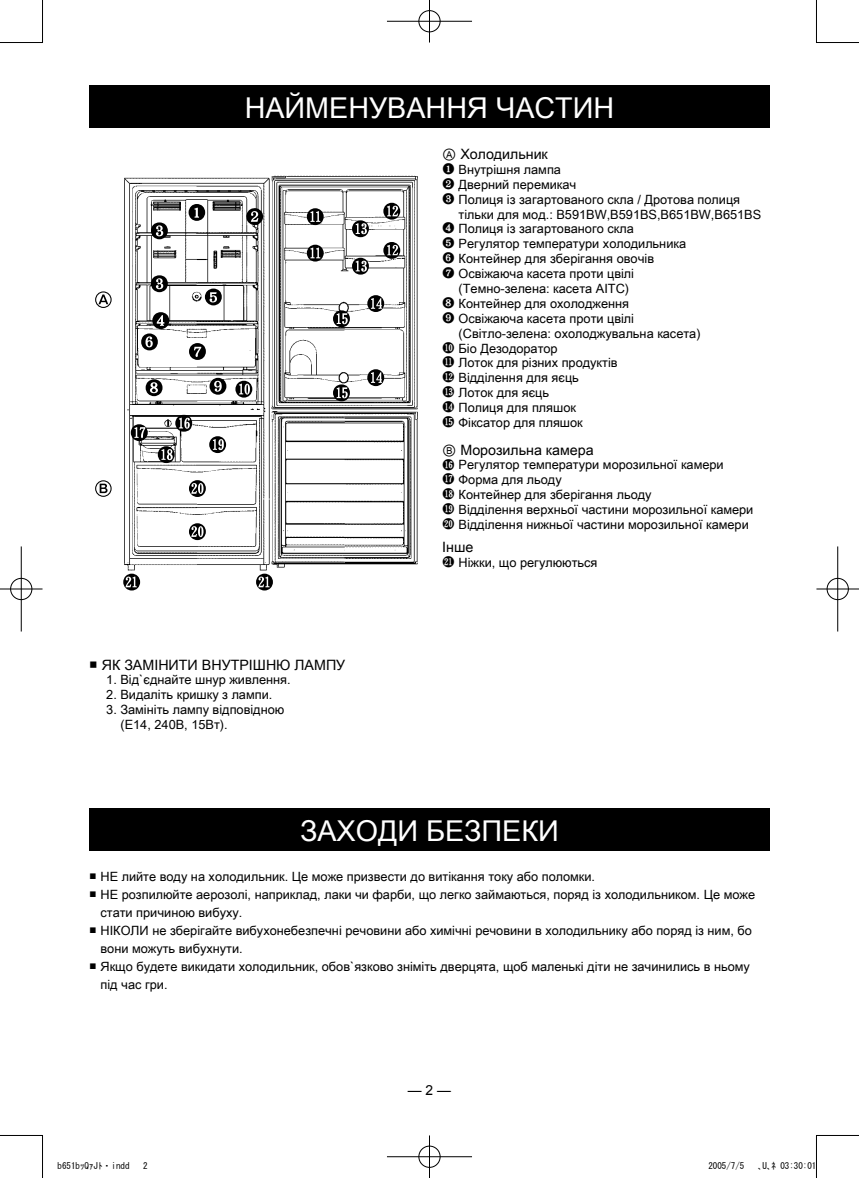
<style>
.page{position:relative;width:859px;height:1178px;background:#fff}
.page>*{position:absolute;margin:0;border:0;box-sizing:border-box;transform-origin:0 0}
.頂標{font:28.65px "Arial Unicode MS";color:#fff}
.小標2mm{font:14.25px "Arial Unicode MS";color:#000}
.小標3mm{font:14.25px "Arial Unicode MS";color:#000}
.頁碼{font:13.8px "Arial";color:#000}
.內文{font:12.75px/18px "Arial Unicode MS";color:#000}
.內文內縮4mm{font:12.75px/14.9px "Arial Unicode MS";color:#000}
.t1{font:9px "MS Gothic";color:#000}
.s1{font-family:"Newheiti Ext 1 EG Medium Big 5"}
</style>
<div class="page">
<img style="left:124px;top:175px;width:294px;height:399px">
<svg style="left:151px;top:222px;width:17px;height:17px"></svg>
<svg style="left:151px;top:275px;width:17px;height:17px"></svg>
<svg style="left:175px;top:415px;width:17px;height:17px"></svg>
<svg style="left:352px;top:258px;width:17px;height:17px"></svg>
<svg style="left:352px;top:220px;width:17px;height:17px"></svg>
<svg style="left:235px;top:381px;width:17px;height:17px"></svg>
<svg style="left:131px;top:424px;width:17px;height:17px"></svg>
<svg style="left:210px;top:378px;width:16px;height:17px"></svg>
<svg style="left:367px;top:369px;width:17px;height:17px"></svg>
<svg style="left:333px;top:384px;width:17px;height:17px"></svg>
<svg style="left:367px;top:295px;width:17px;height:17px"></svg>
<svg style="left:333px;top:310px;width:17px;height:17px"></svg>
<svg style="left:189px;top:343px;width:17px;height:17px"></svg>
<svg style="left:205px;top:289px;width:17px;height:16px"></svg>
<svg style="left:158px;top:446px;width:17px;height:17px"></svg>
<svg style="left:209px;top:436px;width:17px;height:17px"></svg>
<svg style="left:189px;top:480px;width:17px;height:17px"></svg>
<svg style="left:189px;top:523px;width:17px;height:17px"></svg>
<svg style="left:189px;top:204px;width:16px;height:17px"></svg>
<svg style="left:246px;top:208px;width:17px;height:17px"></svg>
<svg style="left:123px;top:574px;width:17px;height:16px"></svg>
<svg style="left:146px;top:379px;width:17px;height:17px"></svg>
<svg style="left:256px;top:574px;width:17px;height:16px"></svg>
<svg style="left:383px;top:203px;width:17px;height:17px"></svg>
<svg style="left:383px;top:242px;width:17px;height:17px"></svg>
<svg style="left:307px;top:208px;width:17px;height:17px"></svg>
<svg style="left:307px;top:245px;width:17px;height:17px"></svg>
<svg style="left:95px;top:291px;width:17px;height:17px"></svg>
<svg style="left:95px;top:480px;width:17px;height:17px"></svg>
<svg style="left:141px;top:312px;width:28px;height:38px"></svg>
<div style="left:89px;top:85px;width:681px;height:43px;background:#000"></div>
<div style="left:89px;top:808px;width:681px;height:42px;background:#000"></div>
<hr style="left:0;top:42px;width:43px;height:1px;background:#000">
<hr style="left:816px;top:42px;width:43px;height:1px;background:#000">
<hr style="left:0;top:1135px;width:43px;height:1px;background:#000">
<hr style="left:816px;top:1135px;width:43px;height:1px;background:#000">
<hr style="left:42px;top:0;width:1px;height:43px;background:#000">
<hr style="left:42px;top:1135px;width:1px;height:43px;background:#000">
<hr style="left:816px;top:0;width:1px;height:43px;background:#000">
<hr style="left:816px;top:1135px;width:1px;height:43px;background:#000">
<div style="left:418px;top:10px;width:23px;height:23px;border:2px solid #fff;border-radius:50%"></div>
<hr style="left:387px;top:20px;width:85px;height:2px;background:#fff">
<hr style="left:428px;top:0;width:3px;height:43px;background:#fff">
<div style="left:419px;top:10px;width:21px;height:22px;border:1px solid #000;border-radius:50%"></div>
<hr style="left:387px;top:21px;width:85px;height:1px;background:#000">
<hr style="left:429px;top:0;width:1px;height:43px;background:#000">
<div style="left:418px;top:1145px;width:23px;height:23px;border:2px solid #fff;border-radius:50%"></div>
<hr style="left:387px;top:1155px;width:85px;height:3px;background:#fff">
<hr style="left:428px;top:1135px;width:3px;height:43px;background:#fff">
<div style="left:419px;top:1146px;width:21px;height:21px;border:1px solid #000;border-radius:50%"></div>
<hr style="left:387px;top:1156px;width:85px;height:1px;background:#000">
<hr style="left:429px;top:1135px;width:1px;height:43px;background:#000">
<div style="left:10px;top:577px;width:23px;height:24px;border:2px solid #fff;border-radius:50%"></div>
<hr style="left:0;top:588px;width:43px;height:2px;background:#fff">
<hr style="left:20px;top:546px;width:2px;height:85px;background:#fff">
<div style="left:10px;top:578px;width:22px;height:22px;border:1px solid #000;border-radius:50%"></div>
<hr style="left:0;top:589px;width:43px;height:1px;background:#000">
<hr style="left:21px;top:546px;width:1px;height:85px;background:#000">
<div style="left:826px;top:577px;width:23px;height:24px;border:2px solid #fff;border-radius:50%"></div>
<hr style="left:816px;top:588px;width:43px;height:2px;background:#fff">
<hr style="left:837px;top:546px;width:2px;height:85px;background:#fff">
<div style="left:827px;top:578px;width:21px;height:22px;border:1px solid #000;border-radius:50%"></div>
<hr style="left:816px;top:589px;width:43px;height:1px;background:#000">
<hr style="left:837px;top:546px;width:1px;height:85px;background:#000">
<p class="頂標" style="left:245px;top:87px;width:371px">НАЙМЕНУВАННЯ ЧАСТИН</p>
<p class="小標2mm" style="left:89px;top:654px;width:258px">■ ЯК ЗАМІНИТИ ВНУТРІШНЮ ЛАМПУ</p>
<p class="內文內縮4mm" style="left:106px;top:672px;width:186px">1. Від`єднайте шнур живлення.</p>
<p class="內文內縮4mm" style="left:106px;top:687px;width:168px">2. Видаліть кришку з лампи.</p>
<p class="內文內縮4mm" style="left:120px;top:702px;width:165px;text-indent:-14px">3. Замініть лампу відповідною (E14, 240В, 15Вт).</p>
<p class="小標3mm" style="left:442px;top:144px;width:107px">Ⓐ Холодильник</p>
<p class="內文" style="left:442px;top:160px;width:120px"><span class="s1">哻</span> Внутрішня лампа</p>
<p class="內文" style="left:442px;top:175px;width:136px"><span class="s1">哷</span> Дверний перемикач</p>
<p class="內文" style="left:458px;top:191px;width:304px;line-height:14.9px;text-indent:-16px"><span class="s1">哸</span> Полиця із загартованого скла / Дротова полиця тільки для мод.: B591BW,B591BS,B651BW,B651BS</p>
<p class="內文" style="left:442px;top:220px;width:193px"><span class="s1">哠</span> Полиця із загартованого скла</p>
<p class="內文" style="left:442px;top:235px;width:245px"><span class="s1">唎</span> Регулятор температури холодильника</p>
<p class="內文" style="left:442px;top:249px;width:213px"><span class="s1">唃</span> Контейнер для зберігання овочів</p>
<p class="內文" style="left:458px;top:266px;width:177px;line-height:14.9px;text-indent:-16px"><span class="s1">唋</span> Освіжаюча касета проти цвілі (Темно-зелена: касета AITC)</p>
<p class="內文" style="left:442px;top:294px;width:188px"><span class="s1">圁</span> Контейнер для охолодження</p>
<p class="內文" style="left:458px;top:311px;width:244px;line-height:14.9px;text-indent:-16px"><span class="s1">圂</span> Освіжаюча касета проти цвілі (Світло-зелена: охолоджувальна касета)</p>
<p class="內文" style="left:442px;top:339px;width:117px"><span class="s1">埌</span> Біо Дезодоратор</p>
<p class="內文" style="left:442px;top:354px;width:177px"><span class="s1">堲</span> Лоток для різних продуктів</p>
<p class="內文" style="left:442px;top:368px;width:138px"><span class="s1">埕</span> Відділення для яєць</p>
<p class="內文" style="left:442px;top:383px;width:108px"><span class="s1">埒</span> Лоток для яєць</p>
<p class="內文" style="left:442px;top:398px;width:135px"><span class="s1">垺</span> Полиця для пляшок</p>
<p class="內文" style="left:442px;top:413px;width:142px"><span class="s1">埆</span> Фіксатор для пляшок</p>
<p class="小標3mm" style="left:442px;top:439px;width:153px">Ⓑ Морозильна камера</p>
<p class="內文" style="left:442px;top:456px;width:283px"><span class="s1">垽</span> Регулятор температури морозильної камери</p>
<p class="內文" style="left:442px;top:471px;width:121px"><span class="s1">垼</span> Форма для льоду</p>
<p class="內文" style="left:442px;top:485px;width:211px"><span class="s1">垸</span> Контейнер для зберігання льоду</p>
<p class="內文" style="left:442px;top:500px;width:313px"><span class="s1">垶</span> Відділення верхньої частини морозильної камери</p>
<p class="內文" style="left:442px;top:515px;width:308px"><span class="s1">垿</span> Відділення нижньої частини морозильної камери</p>
<p class="小標2mm" style="left:442px;top:537px;width:33px">Інше</p>
<p class="內文" style="left:442px;top:553px;width:157px"><span class="s1">埇</span> Ніжки, що регулюються</p>
<p class="頂標" style="left:300px;top:810px;width:260px">ЗАХОДИ БЕЗПЕКИ</p>
<p class="內文" style="left:89px;top:867px;width:507px">■ НЕ лийте воду на холодильник. Це може призвести до витікання току або поломки.</p>
<p class="內文" style="left:100px;top:885px;width:656px;text-indent:-11px">■ НЕ розпилюйте аерозолі, наприклад, лаки чи фарби, що легко займаються, поряд із холодильником. Це може стати причиною вибуху.</p>
<p class="內文" style="left:100px;top:921px;width:653px;text-indent:-11px">■ НІКОЛИ не зберігайте вибухонебезпечні речовини або химічні речовини в холодильнику або поряд із ним, бо вони можуть вибухнути.</p>
<p class="內文" style="left:100px;top:957px;width:651px;text-indent:-11px">■ Якщо будете викидати холодильник, обов`язково зніміть дверцята, щоб маленькі діти не зачинились в ньому під час гри.</p>
<p class="頁碼" style="left:408px;top:1080px;width:45px">— 2 —</p>
<p class="t1" style="left:58px;top:1161px;width:73px">b651bｯQｧJﾄ・indd</p>
<p class="t1" style="left:143px;top:1161px;width:6px">2</p>
<p class="t1" style="left:708px;top:1161px;width:37px">2005/7/5</p>
<p class="t1" style="left:758px;top:1161px;width:60px">､U､ﾈ 03:30:01</p>
</div>
